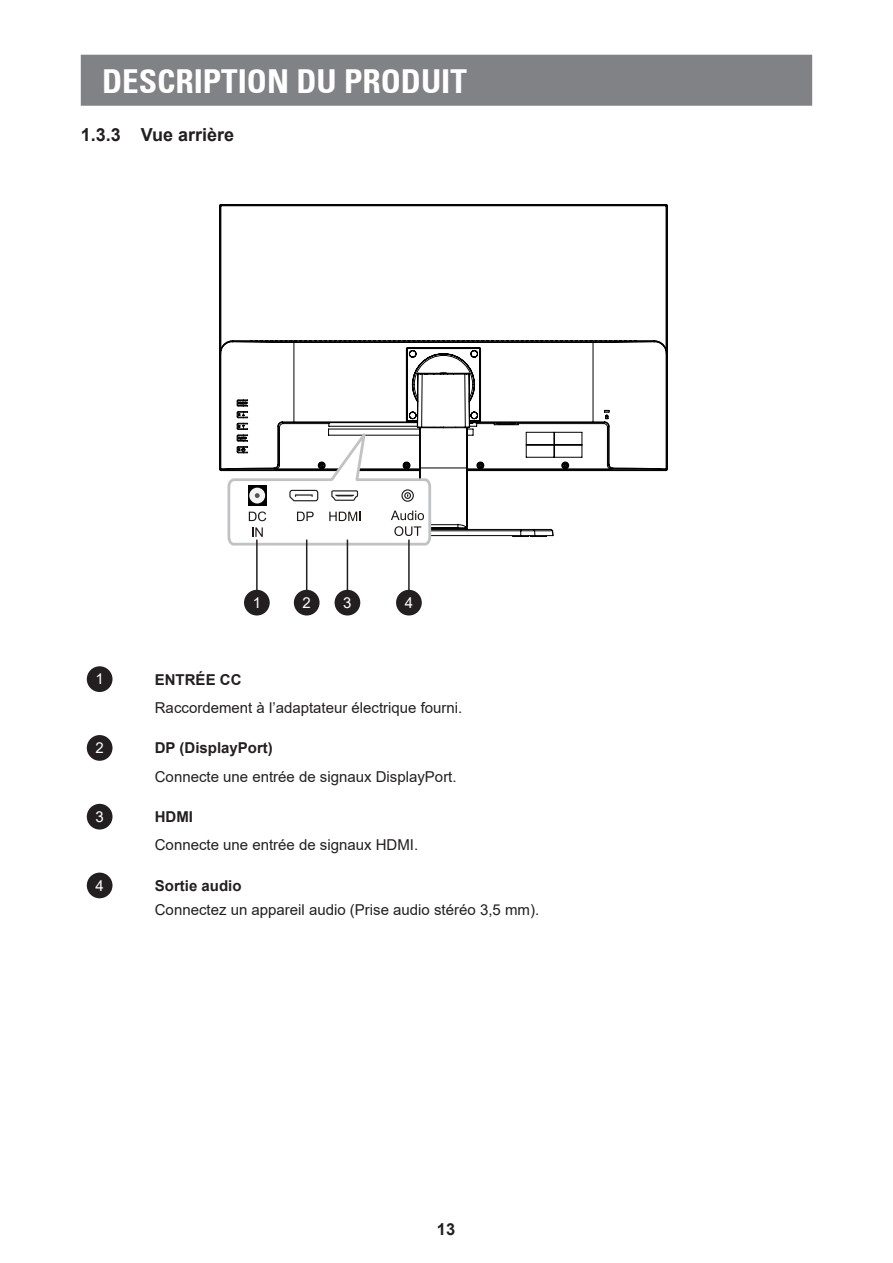
<style>
.page{position:relative;width:893px;height:1263px;background:#fff}
.page>*{position:absolute;margin:0;border:0;box-sizing:border-box;transform-origin:0 0}
.t1{font:700 condensed 33px "Univers 67";color:#fff}
.t2{font:700 18px "Arial";color:#231f20}
.t3{font:700 16.5px "Arial";color:#231f20}
.t4{font:15px "Arial";color:#231f20}
.t5{font:700 15px "Arial";color:#231f20}
.t6{font:15px "Arial";color:#fff}
</style>
<div class="page">
<div style="left:81px;top:55px;width:731px;height:51px;background:#808285;border:2px solid #808285"></div>
<svg style="left:219px;top:204px;width:449px;height:267px"></svg>
<svg style="left:220px;top:340px;width:435px;height:205px"></svg>
<div style="left:396px;top:590px;width:26px;height:25px;background:#231f20;border-radius:50%"></div>
<hr style="left:408px;top:540px;width:2px;height:54px;background:#231f20">
<div style="left:335px;top:590px;width:25px;height:25px;background:#231f20;border-radius:50%"></div>
<hr style="left:347px;top:540px;width:1px;height:54px;background:#231f20">
<div style="left:294px;top:590px;width:26px;height:25px;background:#231f20;border-radius:50%"></div>
<hr style="left:306px;top:540px;width:1px;height:53px;background:#231f20">
<div style="left:244px;top:590px;width:26px;height:25px;background:#231f20;border-radius:50%"></div>
<hr style="left:256px;top:540px;width:2px;height:52px;background:#231f20">
<div style="left:87px;top:666px;width:26px;height:26px;background:#231f20;border-radius:50%"></div>
<div style="left:87px;top:735px;width:26px;height:26px;background:#231f20;border-radius:50%"></div>
<div style="left:87px;top:804px;width:26px;height:25px;background:#231f20;border-radius:50%"></div>
<div style="left:87px;top:872px;width:26px;height:26px;background:#231f20;border-radius:50%"></div>
<h1 class="t1" style="left:102px;top:61px;width:366px">DESCRIPTION DU PRODUIT</h1>
<p class="t2" style="left:81px;top:122px;width:155px">1.3.3 Vue arrière</p>
<p class="t6" style="left:253px;top:592px;width:10px">1</p>
<p class="t6" style="left:303px;top:592px;width:10px">2</p>
<p class="t6" style="left:343px;top:592px;width:10px">3</p>
<p class="t6" style="left:405px;top:592px;width:10px">4</p>
<p class="t6" style="left:95px;top:669px;width:10px">1</p>
<p class="t5" style="left:155px;top:669px;width:88px">ENTRÉE CC</p>
<p class="t4" style="left:155px;top:697px;width:309px">Raccordement à l’adaptateur électrique fourni.</p>
<p class="t6" style="left:95px;top:737px;width:10px">2</p>
<p class="t5" style="left:155px;top:738px;width:120px">DP (DisplayPort)</p>
<p class="t4" style="left:155px;top:766px;width:303px">Connecte une entrée de signaux DisplayPort.</p>
<p class="t6" style="left:95px;top:806px;width:10px">3</p>
<p class="t5" style="left:155px;top:806px;width:40px">HDMI</p>
<p class="t4" style="left:155px;top:835px;width:265px">Connecte une entrée de signaux HDMI.</p>
<p class="t6" style="left:95px;top:875px;width:10px">4</p>
<p class="t5" style="left:155px;top:875px;width:88px">Sortie audio</p>
<p class="t4" style="left:155px;top:899px;width:386px">Connectez un appareil audio (Prise audio stéréo 3,5 mm).</p>
<p class="t3" style="left:437px;top:1217px;width:20px">13</p>
</div>
